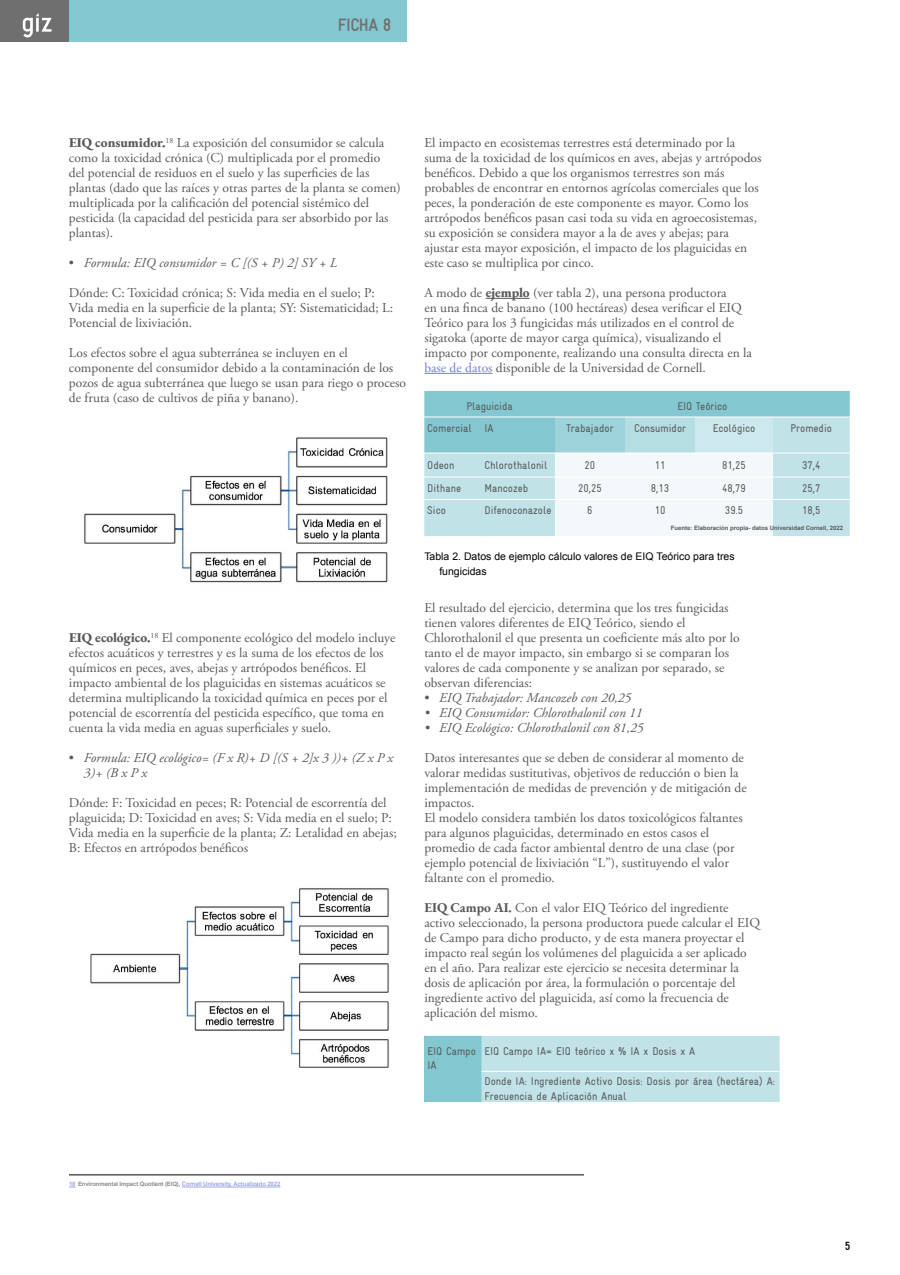
<style>
.page{position:relative;width:900px;height:1275px;background:#fff}
.page>*{position:absolute;margin:0;border:0;box-sizing:border-box;transform-origin:0 0}
.t1{font:700 condensed 18px "GIZ Gravur TT";letter-spacing:-.02em;color:#6f6f6f}
.t2{font:13.5px/15px "Adobe Garamond Pro";color:#58595b}
.t3{font:italic 13.5px/15px "Adobe Garamond Pro";color:#58595b}
.t4{font:700 condensed 12px "GIZ Gravur TT";color:#000}
.t5{font:condensed 11.25px/15px "GIZ Gravur TT";color:#58595b}
.t6{font:10.5px/15px "Arial";color:#000}
.t7{font:700 6px "Arial";letter-spacing:-.02em;color:#9ea5e8}
.t8{font:700 6px "Arial";color:#58595b}
.s1{font-family:"EB Garamond";font-weight:800}
.s2{font-style:normal}
.s3{color:#727dde}
.s4{font-family:"EB Garamond";font-weight:700}
.s5{color:#8a8c8e}
</style>
<div class="page">
<div style="left:0;top:0;width:337px;height:42px;background:#6f6f6f"></div>
<div style="left:69px;top:0;width:337px;height:42px;background:#83c8d1"></div>
<svg style="left:23px;top:13px;width:29px;height:25px"></svg>
<img style="left:84px;top:437px;width:304px;height:146px">
<img style="left:90px;top:888px;width:299px;height:180px">
<hr style="left:486px;top:298px;width:44px;height:1px;background:#58595b">
<hr style="left:424px;top:373px;width:69px;height:1px;background:#727dde">
<svg style="left:424px;top:391px;width:426px;height:145px"></svg>
<hr style="left:424px;top:417px;width:58px;height:1px;background:#fff">
<hr style="left:482px;top:417px;width:73px;height:1px;background:#fff">
<hr style="left:555px;top:417px;width:70px;height:1px;background:#fff">
<hr style="left:625px;top:417px;width:70px;height:1px;background:#fff">
<hr style="left:695px;top:417px;width:78px;height:1px;background:#fff">
<hr style="left:773px;top:417px;width:77px;height:1px;background:#fff">
<hr style="left:424px;top:453px;width:58px;height:1px;background:#fff">
<hr style="left:482px;top:453px;width:73px;height:1px;background:#fff">
<hr style="left:555px;top:453px;width:70px;height:1px;background:#fff">
<hr style="left:625px;top:453px;width:70px;height:1px;background:#fff">
<hr style="left:695px;top:453px;width:78px;height:1px;background:#fff">
<hr style="left:773px;top:453px;width:77px;height:1px;background:#fff">
<hr style="left:424px;top:477px;width:58px;height:1px;background:#fff">
<hr style="left:482px;top:477px;width:73px;height:1px;background:#fff">
<hr style="left:555px;top:477px;width:70px;height:1px;background:#fff">
<hr style="left:625px;top:477px;width:70px;height:1px;background:#fff">
<hr style="left:695px;top:477px;width:78px;height:1px;background:#fff">
<hr style="left:773px;top:477px;width:77px;height:1px;background:#fff">
<hr style="left:424px;top:499px;width:58px;height:1px;background:#fff">
<hr style="left:482px;top:499px;width:73px;height:1px;background:#fff">
<hr style="left:555px;top:499px;width:70px;height:1px;background:#fff">
<hr style="left:625px;top:499px;width:70px;height:1px;background:#fff">
<hr style="left:695px;top:499px;width:78px;height:1px;background:#fff">
<hr style="left:773px;top:499px;width:77px;height:1px;background:#fff">
<div style="left:424px;top:1035px;width:58px;height:67px;background:#83c8d1"></div>
<div style="left:482px;top:1036px;width:298px;height:66px;background:#c1e3e8"></div>
<hr style="left:424px;top:1035px;width:58px;height:1px;background:#fff">
<hr style="left:482px;top:1071px;width:298px;height:1px;background:#fff">
<hr style="left:182px;top:1187px;width:98px;height:1px;background:#9ea5e8">
<hr style="left:69px;top:1175px;width:515px;height:1px;background:#000">
<h1 class="t1" style="left:338px;top:15px;width:55px">FICHA 8</h1>
<p class="t2" style="left:69px;top:136px;width:333px"><span class="s1">EIQ consumidor.</span><sup>18</sup> La exposición del consumidor se calcula como la toxicidad crónica (C) multiplicada por el promedio<br>del potencial de residuos en el suelo y las superficies de las plantas (dado que las raíces y otras partes de la planta se comen) multiplicada por la calificación del potencial sistémico del pesticida (la capacidad del pesticida para ser absorbido por las plantas).</p>
<p class="t3" style="left:69px;top:256px;width:270px"><span class="s2">•</span> Formula: EIQ consumidor = C [(S + P) 2] SY + L</p>
<p class="t2" style="left:69px;top:286px;width:326px">Dónde: C: Toxicidad crónica; S: Vida media en el suelo; P:<br>Vida media en la superficie de la planta; SY: Sistematicidad; L:<br>Potencial de lixiviación.</p>
<p class="t2" style="left:69px;top:346px;width:339px">Los efectos sobre el agua subterránea se incluyen en el componente del consumidor debido a la contaminación de los pozos de agua subterránea que luego se usan para riego o proceso de fruta (caso de cultivos de piña y banano).</p>
<p class="t2" style="left:69px;top:631px;width:328px"><span class="s1">EIQ ecológico.</span><sup>18</sup> El componente ecológico del modelo incluye efectos acuáticos y terrestres y es la suma de los efectos de los químicos en peces, aves, abejas y artrópodos benéficos. El impacto ambiental de los plaguicidas en sistemas acuáticos se determina multiplicando la toxicidad química en peces por el potencial de escorrentía del pesticida específico, que toma en cuenta la vida media en aguas superficiales y suelo.</p>
<p class="t3" style="left:84px;top:751px;width:311px;text-indent:-15px"><span class="s2">•</span> Formula: EIQ ecológico= (F x R)+ D [(S + 2]x 3 ))+ (Z x P x<br>3)+ (B x P x</p>
<p class="t2" style="left:69px;top:796px;width:329px">Dónde: F: Toxicidad en peces; R: Potencial de escorrentía del plaguicida; D: Toxicidad en aves; S: Vida media en el suelo; P:<br>Vida media en la superficie de la planta; Z: Letalidad en abejas; B: Efectos en artrópodos benéficos</p>
<p class="t2" style="left:424px;top:136px;width:339px">El impacto en ecosistemas terrestres está determinado por la suma de la toxicidad de los químicos en aves, abejas y artrópodos benéficos. Debido a que los organismos terrestres son más probables de encontrar en entornos agrícolas comerciales que los peces, la ponderación de este componente es mayor. Como los artrópodos benéficos pasan casi toda su vida en agroecosistemas, su exposición se considera mayor a la de aves y abejas; para ajustar esta mayor exposición, el impacto de los plaguicidas en este caso se multiplica por cinco.</p>
<p class="t2" style="left:424px;top:286px;width:329px">A modo de <span class="s1">ejemplo</span> (ver tabla 2), una persona productora<br>en una finca de banano (100 hectáreas) desea verificar el EIQ Teórico para los 3 fungicidas más utilizados en el control de sigatoka (aporte de mayor carga química), visualizando el impacto por componente, realizando una consulta directa en la <span class="s3">base de datos</span> disponible de la Universidad de Cornell.</p>
<p class="t5" style="left:467px;top:398px;width:48px">Plaguicida</p>
<p class="t5" style="left:677px;top:398px;width:52px">EIQ Teórico</p>
<p class="t5" style="left:427px;top:421px;width:68px">Comercial IA</p>
<p class="t5" style="left:566px;top:421px;width:49px">Trabajador</p>
<p class="t5" style="left:634px;top:421px;width:53px">Consumidor</p>
<p class="t5" style="left:713px;top:421px;width:44px">Ecológico</p>
<p class="t5" style="left:791px;top:421px;width:43px">Promedio</p>
<p class="t5" style="left:427px;top:458px;width:29px">Odeon</p>
<p class="t5" style="left:484px;top:458px;width:64px">Chlorothalonil</p>
<p class="t5" style="left:585px;top:458px;width:12px">20</p>
<p class="t5" style="left:655px;top:458px;width:12px">11</p>
<p class="t5" style="left:722px;top:458px;width:25px">81,25</p>
<p class="t5" style="left:802px;top:458px;width:20px">37,4</p>
<p class="t5" style="left:427px;top:481px;width:35px">Dithane</p>
<p class="t5" style="left:484px;top:481px;width:45px">Mancozeb</p>
<p class="t5" style="left:578px;top:481px;width:25px">20,25</p>
<p class="t5" style="left:651px;top:481px;width:20px">8,13</p>
<p class="t5" style="left:722px;top:481px;width:25px">48,79</p>
<p class="t5" style="left:802px;top:481px;width:20px">25,7</p>
<p class="t5" style="left:427px;top:503px;width:20px">Sico</p>
<p class="t5" style="left:484px;top:503px;width:68px">Difenoconazole</p>
<p class="t5" style="left:587px;top:503px;width:7px">6</p>
<p class="t5" style="left:655px;top:503px;width:12px">10</p>
<p class="t5" style="left:725px;top:503px;width:20px">39.5</p>
<p class="t5" style="left:802px;top:503px;width:20px">18,5</p>
<p class="t6" style="left:439px;top:548px;width:297px;text-indent:-15px">Tabla 2. Datos de ejemplo cálculo valores de EIQ Teórico para tres fungicidas</p>
<p class="t2" style="left:424px;top:601px;width:317px">El resultado del ejercicio, determina que los tres fungicidas tienen valores diferentes de EIQ Teórico, siendo el Chlorothalonil el que presenta un coeficiente más alto por lo tanto el de mayor impacto, sin embargo si se comparan los valores de cada componente y se analizan por separado, se observan diferencias:</p>
<p class="t3" style="left:424px;top:691px;width:209px"><span class="s2">•</span> EIQ Trabajador: Mancozeb con 20,25</p>
<p class="t3" style="left:424px;top:706px;width:220px">• EIQ Consumidor: Chlorothalonil con 11</p>
<p class="t3" style="left:424px;top:721px;width:221px">• EIQ Ecológico: Chlorothalonil con 81,25</p>
<p class="t2" style="left:424px;top:751px;width:324px">Datos interesantes que se deben de considerar al momento de valorar medidas sustitutivas, objetivos de reducción o bien la implementación de medidas de prevención y de mitigación de impactos.<br>El modelo considera también los datos toxicológicos faltantes para algunos plaguicidas, determinado en estos casos el promedio de cada factor ambiental dentro de una clase (por ejemplo potencial de lixiviación “L”), sustituyendo el valor faltante con el promedio.</p>
<p class="t2" style="left:424px;top:901px;width:337px"><span class="s4">EIQ Campo AI.</span> Con el valor EIQ Teórico del ingrediente activo seleccionado, la persona productora puede calcular el EIQ de Campo para dicho producto, y de esta manera proyectar el impacto real según los volúmenes del plaguicida a ser aplicado en el año. Para realizar este ejercicio se necesita determinar la dosis de aplicación por área, la formulación o porcentaje del ingrediente activo del plaguicida, así como la frecuencia de aplicación del mismo.</p>
<p class="t5" style="left:427px;top:1043px;width:50px">EIQ Campo<br>IA</p>
<p class="t5" style="left:484px;top:1043px;width:212px">EIQ Campo IA= EIQ teórico x % IA x Dosis x A</p>
<p class="t5" style="left:484px;top:1073px;width:292px">Donde IA: Ingrediente Activo Dosis: Dosis por área (hectárea) A:<br>Frecuencia de Aplicación Anual</p>
<p class="t8" style="left:671px;top:523px;width:174px">Fuente: Elaboración propia- datos Universidad Cornell, 2022</p>
<p class="t7" style="left:69px;top:1180px;width:213px">18 <span class="s5">Environmental Impact Quotient (EIQ),</span> Cornell University, Actualizado 2022</p>
<p class="t4" style="left:845px;top:1239px;width:7px">5</p>
</div>
